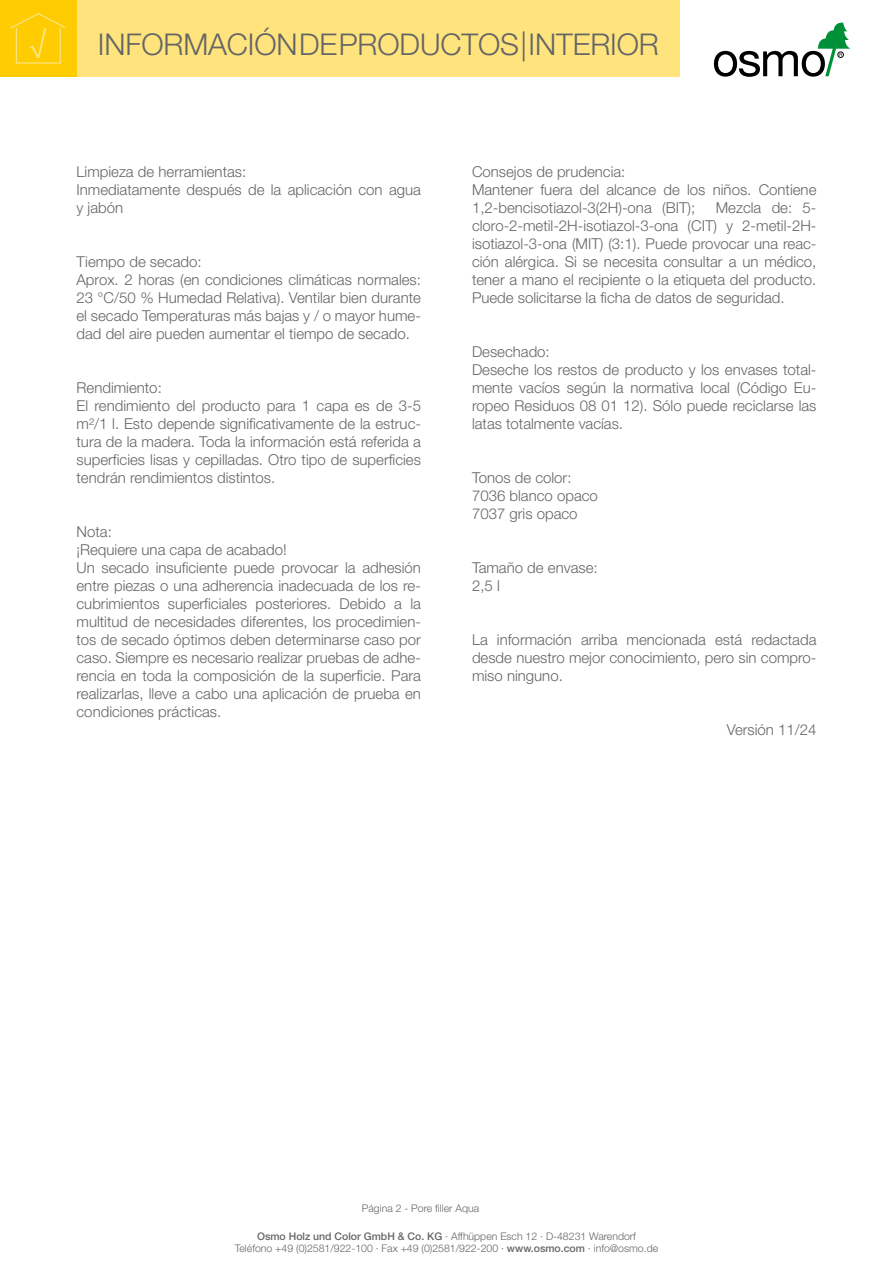
<style>
.page{position:relative;width:893px;height:1263px;background:#fff}
.page>*{position:absolute;margin:0;border:0;box-sizing:border-box;transform-origin:0 0}
.t1{font:300 30px "Helvetica Neue";letter-spacing:-.005em;color:#646567}
.Produkt_Backtext{font:300 15px/18px "Helvetica Neue";color:#646567;text-align:justify}
.t2{font:300 10.5px/12.6px "Helvetica Neue";color:#646567;text-align:center}
.s1{font-weight:500}
</style>
<div class="page">
<svg style="left:714px;top:23px;width:136px;height:54px"></svg>
<div style="left:77px;top:0;width:603px;height:77px;background:#ffe37d"></div>
<div style="left:0;top:0;width:77px;height:77px;background:#fecc00"></div>
<svg style="left:10px;top:13px;width:56px;height:51px"></svg>
<h1 class="t1" style="left:98px;top:26px;width:563px">INFORMACIÓN DE PRODUCTOS | INTERIOR</h1>
<p class="Produkt_Backtext" style="left:77px;top:162px;width:171px">Limpieza de herramientas:</p>
<p class="Produkt_Backtext" style="left:77px;top:180px;width:346px">Inmediatamente después de la aplicación con agua y jabón</p>
<p class="Produkt_Backtext" style="left:77px;top:252px;width:127px">Tiempo de secado:</p>
<p class="Produkt_Backtext" style="left:77px;top:270px;width:346px">Aprox. 2 horas (en condiciones climáticas normales:<br>23 °C/50 % Humedad Relativa). Ventilar bien durante el secado Temperaturas más bajas y / o mayor hume&shy;dad del aire pueden aumentar el tiempo de secado.</p>
<p class="Produkt_Backtext" style="left:77px;top:378px;width:87px">Rendimiento:</p>
<p class="Produkt_Backtext" style="left:77px;top:396px;width:346px">El rendimiento del producto para 1 capa es de 3-5 m²/1 l. Esto depende significativamente de la estruc&shy;tura de la madera. Toda la información está referida a superficies lisas y cepilladas. Otro tipo de superficies tendrán rendimientos distintos.</p>
<p class="Produkt_Backtext" style="left:77px;top:522px;width:37px">Nota:</p>
<p class="Produkt_Backtext" style="left:77px;top:540px;width:212px">¡Requiere una capa de acabado!</p>
<p class="Produkt_Backtext" style="left:77px;top:558px;width:346px">Un secado insuficiente puede provocar la adhesión entre piezas o una adherencia inadecuada de los re&shy;cubrimientos superficiales posteriores. Debido a la multitud de necesidades diferentes, los procedimien&shy;tos de secado óptimos deben determinarse caso por caso. Siempre es necesario realizar pruebas de adhe&shy;rencia en toda la composición de la superficie. Para realizarlas, lleve a cabo una aplicación de prueba en condiciones prácticas.</p>
<p class="Produkt_Backtext" style="left:472px;top:162px;width:155px">Consejos de prudencia:</p>
<p class="Produkt_Backtext" style="left:472px;top:180px;width:346px">Mantener fuera del alcance de los niños. Contiene<br>1,2-bencisotiazol-3(2H)-ona (BIT);</p>
<p class="Produkt_Backtext" style="left:472px;top:198px;width:346px;text-indent:244px">Mezcla de: 5- cloro-2-metil-2H-isotiazol-3-ona (CIT) y 2-metil-2H&shy;isotiazol-3-ona (MIT) (3:1). Puede provocar una reac&shy;ción alérgica. Si se necesita consultar a un médico, tener a mano el recipiente o la etiqueta del producto.<br>Puede solicitarse la ficha de datos de seguridad.</p>
<p class="Produkt_Backtext" style="left:472px;top:342px;width:79px">Desechado:</p>
<p class="Produkt_Backtext" style="left:472px;top:360px;width:346px">Deseche los restos de producto y los envases total&shy;mente vacíos según la normativa local (Código Eu&shy;ropeo Residuos 08 01 12). Sólo puede reciclarse las latas totalmente vacías.</p>
<p class="Produkt_Backtext" style="left:472px;top:468px;width:101px">Tonos de color:</p>
<p class="Produkt_Backtext" style="left:472px;top:486px;width:127px">7036 blanco opaco</p>
<p class="Produkt_Backtext" style="left:472px;top:504px;width:107px">7037 gris opaco</p>
<p class="Produkt_Backtext" style="left:472px;top:558px;width:127px">Tamaño de envase:</p>
<p class="Produkt_Backtext" style="left:472px;top:576px;width:29px">2,5 l</p>
<p class="Produkt_Backtext" style="left:472px;top:630px;width:346px">La información arriba mencionada está redactada desde nuestro mejor conocimiento, pero sin compro&shy;miso ninguno.</p>
<p class="Produkt_Backtext" style="left:727px;top:720px;width:91px">Versión 11/24</p>
<p class="t2" style="left:362px;top:1202px;width:119px">Página 2 - Pore filler Aqua</p>
<p class="t2" style="left:235px;top:1229px;width:425px"><span class="s1">Osmo Holz und Color GmbH &amp; Co. KG</span> · Affhüppen Esch 12 · D-48231 Warendorf<br>Teléfono +49 (0)2581/922-100 · Fax +49 (0)2581/922-200 · <span class="s1">www.osmo.com</span> · info@osmo.de</p>
</div>
